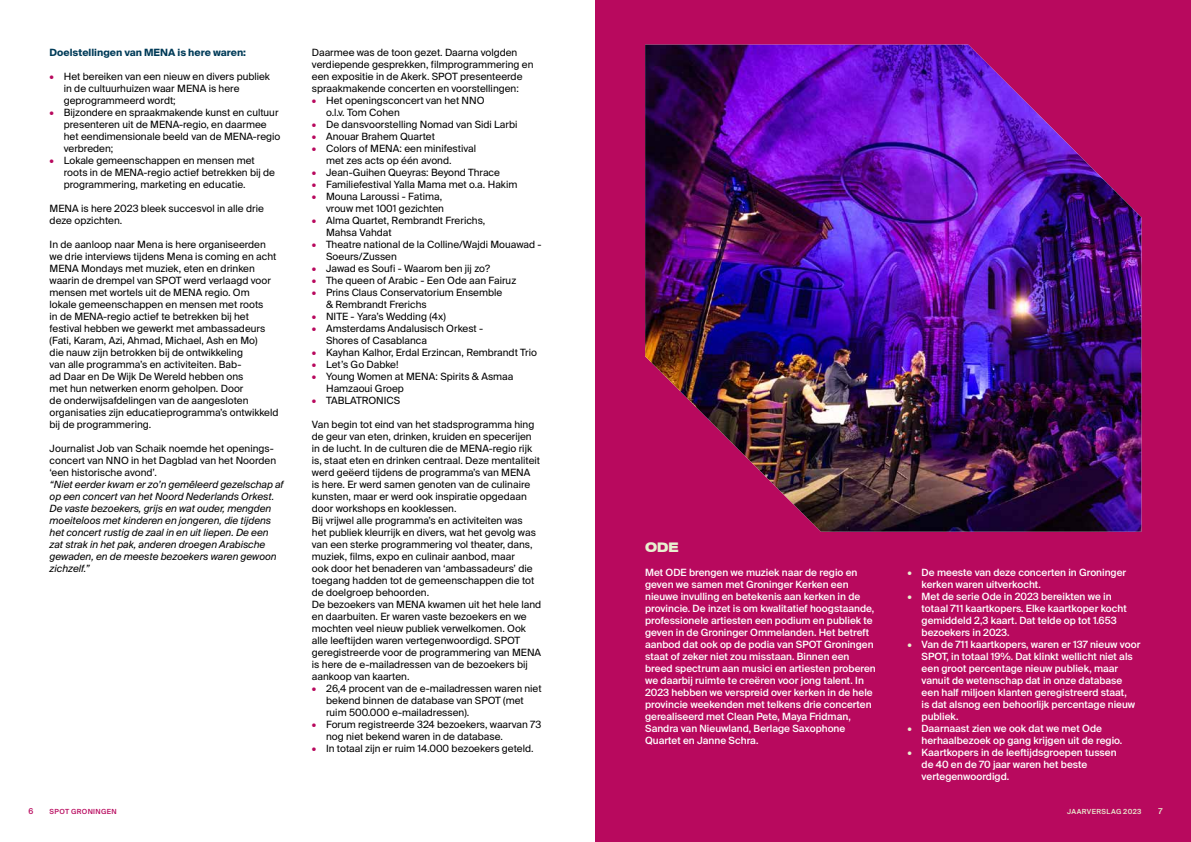
<style>
.page{position:relative;width:1191px;height:842px;background:#fff}
.page>*{position:absolute;margin:0;border:0;box-sizing:border-box;transform-origin:0 0}
.t1{font:19px "Eighties";color:#e8f0d0}
.t2{font:10px/12px "Suisse Intl";color:#000}
.t3{font:500 10px/12px "Suisse Intl";color:#fff}
.t4{font:italic 10px/12px "Suisse Intl";color:#000}
.t5{font:700 10px "Suisse Intl";color:#003b58}
.t6{font:500 8px "Suisse Intl";color:#b8095e}
.t7{font:500 8px "Suisse Intl";color:#e8f0d0}
.t8{font:500 7px "Suisse Intl";letter-spacing:.055em;color:#e8f0d0}
.t9{font:500 7px "Suisse Intl";letter-spacing:.05em;color:#b8095e}
.s1{color:#b8095e}
.s2{color:#e8f0d0}
</style>
<div class="page">
<div style="left:595px;top:0;width:596px;height:842px;background:#b8095e"></div>
<img style="left:645px;top:45px;width:496px;height:487px">
<p class="t5" style="left:50px;top:47px;width:198px">Doelstellingen van MENA is here waren:</p>
<p class="t2" style="left:64px;top:70px;width:208px;text-indent:-14px"><span class="s1">•</span> Het bereiken van een nieuw en divers publiek in de cultuurhuizen waar MENA is here geprogrammeerd wordt;</p>
<p class="t2" style="left:64px;top:106px;width:218px;text-indent:-14px"><span class="s1">•</span> Bijzondere en spraakmakende kunst en cultuur presenteren uit de MENA-regio, en daarmee het eendimensionale beeld van de MENA-regio verbreden;</p>
<p class="t2" style="left:64px;top:154px;width:213px;text-indent:-14px"><span class="s1">•</span> Lokale gemeenschappen en mensen met roots in de MENA-regio actief betrekken bij de programmering, marketing en educatie.</p>
<p class="t2" style="left:50px;top:202px;width:216px">MENA is here 2023 bleek succesvol in alle drie deze opzichten.</p>
<p class="t2" style="left:50px;top:238px;width:230px">In de aanloop naar Mena is here organiseerden we drie interviews tijdens Mena is coming en acht MENA Mondays met muziek, eten en drinken waarin de drempel van SPOT werd verlaagd voor mensen met wortels uit de MENA regio. Om lokale gemeenschappen en mensen met roots<br>in de MENA-regio actief te betrekken bij het festival hebben we gewerkt met ambassadeurs (Fati, Karam, Azi, Ahmad, Michael, Ash en Mo)<br>die nauw zijn betrokken bij de ontwikkeling<br>van alle programma’s en activiteiten. Bab-<br>ad Daar en De Wijk De Wereld hebben ons<br>met hun netwerken enorm geholpen. Door<br>de onderwijsafdelingen van de aangesloten organisaties zijn educatieprogramma’s ontwikkeld bij de programmering.</p>
<p class="t2" style="left:50px;top:442px;width:228px">Journalist Job van Schaik noemde het openings&shy;concert van NNO in het Dagblad van het Noorden ‘een historische avond’.</p>
<p class="t4" style="left:50px;top:478px;width:235px">“Niet eerder kwam er zo’n gemêleerd gezelschap af op een concert van het Noord Nederlands Orkest.<br>De vaste bezoekers, grijs en wat ouder, mengden moeiteloos met kinderen en jongeren, die tijdens het concert rustig de zaal in en uit liepen. De een zat strak in het pak, anderen droegen Arabische gewaden, en de meeste bezoekers waren gewoon zichzelf.”</p>
<p class="t2" style="left:312px;top:46px;width:223px">Daarmee was de toon gezet. Daarna volgden verdiepende gesprekken, filmprogrammering en een expositie in de Akerk. SPOT presenteerde spraakmakende concerten en voorstellingen:</p>
<p class="t2" style="left:326px;top:94px;width:160px;text-indent:-14px"><span class="s1">•</span> Het openingsconcert van het NNO o.l.v. Tom Cohen</p>
<p class="t2" style="left:312px;top:118px;width:207px"><span class="s1">•</span> De dansvoorstelling Nomad van Sidi Larbi</p>
<p class="t2" style="left:312px;top:130px;width:125px"><span class="s1">•</span> Anouar Brahem Quartet</p>
<p class="t2" style="left:326px;top:142px;width:151px;text-indent:-14px"><span class="s1">•</span> Colors of MENA: een minifestival met zes acts op één avond.</p>
<p class="t2" style="left:312px;top:166px;width:190px"><span class="s1">•</span> Jean-Guihen Queyras: Beyond Thrace</p>
<p class="t2" style="left:312px;top:178px;width:207px"><span class="s1">•</span> Familiefestival Yalla Mama met o.a. Hakim</p>
<p class="t2" style="left:312px;top:190px;width:134px;text-align:right"><span class="s1">•</span> Mouna Laroussi - Fatima, vrouw met 1001 gezichten</p>
<p class="t2" style="left:326px;top:214px;width:161px;text-indent:-14px"><span class="s1">•</span> Alma Quartet, Rembrandt Frerichs,<br>Mahsa Vahdat</p>
<p class="t2" style="left:326px;top:238px;width:217px;text-indent:-14px"><span class="s1">•</span> Theatre national de la Colline/Wajdi Mouawad -<br>Soeurs/Zussen</p>
<p class="t2" style="left:312px;top:262px;width:180px"><span class="s1">•</span> Jawad es Soufi - Waarom ben jij zo?</p>
<p class="t2" style="left:312px;top:274px;width:206px"><span class="s1">•</span> The queen of Arabic - Een Ode aan Fairuz</p>
<p class="t2" style="left:326px;top:286px;width:178px;text-indent:-14px"><span class="s1">•</span> Prins Claus Conservatorium Ensemble &amp; Rembrandt Frerichs</p>
<p class="t2" style="left:312px;top:310px;width:135px"><span class="s1">•</span> NITE - Yara’s Wedding (4x)</p>
<p class="t2" style="left:326px;top:322px;width:159px;text-indent:-14px"><span class="s1">•</span> Amsterdams Andalusisch Orkest -<br>Shores of Casablanca</p>
<p class="t2" style="left:312px;top:346px;width:227px"><span class="s1">•</span> Kayhan Kalhor, Erdal Erzincan, Rembrandt Trio</p>
<p class="t2" style="left:312px;top:358px;width:88px"><span class="s1">•</span> Let’s Go Dabke!</p>
<p class="t2" style="left:326px;top:370px;width:189px;text-indent:-14px"><span class="s1">•</span> Young Women at MENA: Spirits &amp; Asmaa<br>Hamzaoui Groep</p>
<p class="t2" style="left:312px;top:394px;width:90px"><span class="s1">•</span> TABLATRONICS</p>
<p class="t2" style="left:312px;top:418px;width:231px">Van begin tot eind van het stadsprogramma hing de geur van eten, drinken, kruiden en specerijen in de lucht. In de culturen die de MENA-regio rijk is, staat eten en drinken centraal. Deze mentaliteit werd geëerd tijdens de programma’s van MENA<br>is here. Er werd samen genoten van de culinaire kunsten, maar er werd ook inspiratie opgedaan door workshops en kooklessen.<br>Bij vrijwel alle programma’s en activiteiten was<br>het publiek kleurrijk en divers, wat het gevolg was van een sterke programmering vol theater, dans, muziek, films, expo en culinair aanbod, maar<br>ook door het benaderen van ‘ambassadeurs’ die toegang hadden tot de gemeenschappen die tot de doelgroep behoorden.<br>De bezoekers van MENA kwamen uit het hele land en daarbuiten. Er waren vaste bezoekers en we mochten veel nieuw publiek verwelkomen. Ook alle leeftijden waren vertegenwoordigd. SPOT geregistreerde voor de programmering van MENA is here de e-mailadressen van de bezoekers bij aankoop van kaarten.</p>
<p class="t2" style="left:326px;top:682px;width:217px;text-indent:-14px"><span class="s1">•</span> 26,4 procent van de e-mailadressen waren niet bekend binnen de database van SPOT (met ruim 500.000 e-mailadressen).</p>
<p class="t2" style="left:326px;top:718px;width:217px;text-indent:-14px"><span class="s1">•</span> Forum registreerde 324 bezoekers, waarvan 73 nog niet bekend waren in de database.</p>
<p class="t2" style="left:312px;top:742px;width:223px"><span class="s1">•</span> In totaal zijn er ruim 14.000 bezoekers geteld.</p>
<h1 class="t1" style="left:645px;top:538px;width:35px">ODE</h1>
<p class="t3" style="left:645px;top:567px;width:232px">Met ODE brengen we muziek naar de regio en geven we samen met Groninger Kerken een nieuwe invulling en betekenis aan kerken in de provincie. De inzet is om kwalitatief hoogstaande, professionele artiesten een podium en publiek te geven in de Groninger Ommelanden. Het betreft aanbod dat ook op de podia van SPOT Groningen staat of zeker niet zou misstaan. Binnen een breed spectrum aan musici en artiesten proberen we daarbij ruimte te creëren voor jong talent. In 2023 hebben we verspreid over kerken in de hele provincie weekenden met telkens drie concerten gerealiseerd met Clean Pete, Maya Fridman, Sandra van Nieuwland, Berlage Saxophone Quartet en Janne Schra.</p>
<p class="t3" style="left:921px;top:567px;width:206px;text-indent:-14px"><span class="s2">•</span> De meeste van deze concerten in Groninger kerken waren uitverkocht.</p>
<p class="t3" style="left:921px;top:591px;width:207px;text-indent:-14px"><span class="s2">•</span> Met de serie Ode in 2023 bereikten we in totaal 711 kaartkopers. Elke kaartkoper kocht gemiddeld 2,3 kaart. Dat telde op tot 1.653 bezoekers in 2023.</p>
<p class="t3" style="left:921px;top:639px;width:220px;text-indent:-14px"><span class="s2">•</span> Van de 711 kaartkopers, waren er 137 nieuw voor SPOT, in totaal 19%. Dat klinkt wellicht niet als een groot percentage nieuw publiek, maar vanuit de wetenschap dat in onze database een half miljoen klanten geregistreerd staat,<br>is dat alsnog een behoorlijk percentage nieuw publiek.</p>
<p class="t3" style="left:921px;top:723px;width:202px;text-indent:-14px"><span class="s2">•</span> Daarnaast zien we ook dat we met Ode herhaalbezoek op gang krijgen uit de regio.</p>
<p class="t3" style="left:921px;top:747px;width:197px;text-indent:-14px"><span class="s2">•</span> Kaartkopers in de leeftijdsgroepen tussen de 40 en de 70 jaar waren het beste vertegenwoordigd.</p>
<p class="t6" style="left:28px;top:807px;width:6px">6</p>
<p class="t9" style="left:50px;top:807px;width:69px">SPOT GRONINGEN</p>
<p class="t8" style="left:1067px;top:807px;width:76px">JAARVERSLAG 2023</p>
<p class="t7" style="left:1158px;top:807px;width:5px">7</p>
</div>
